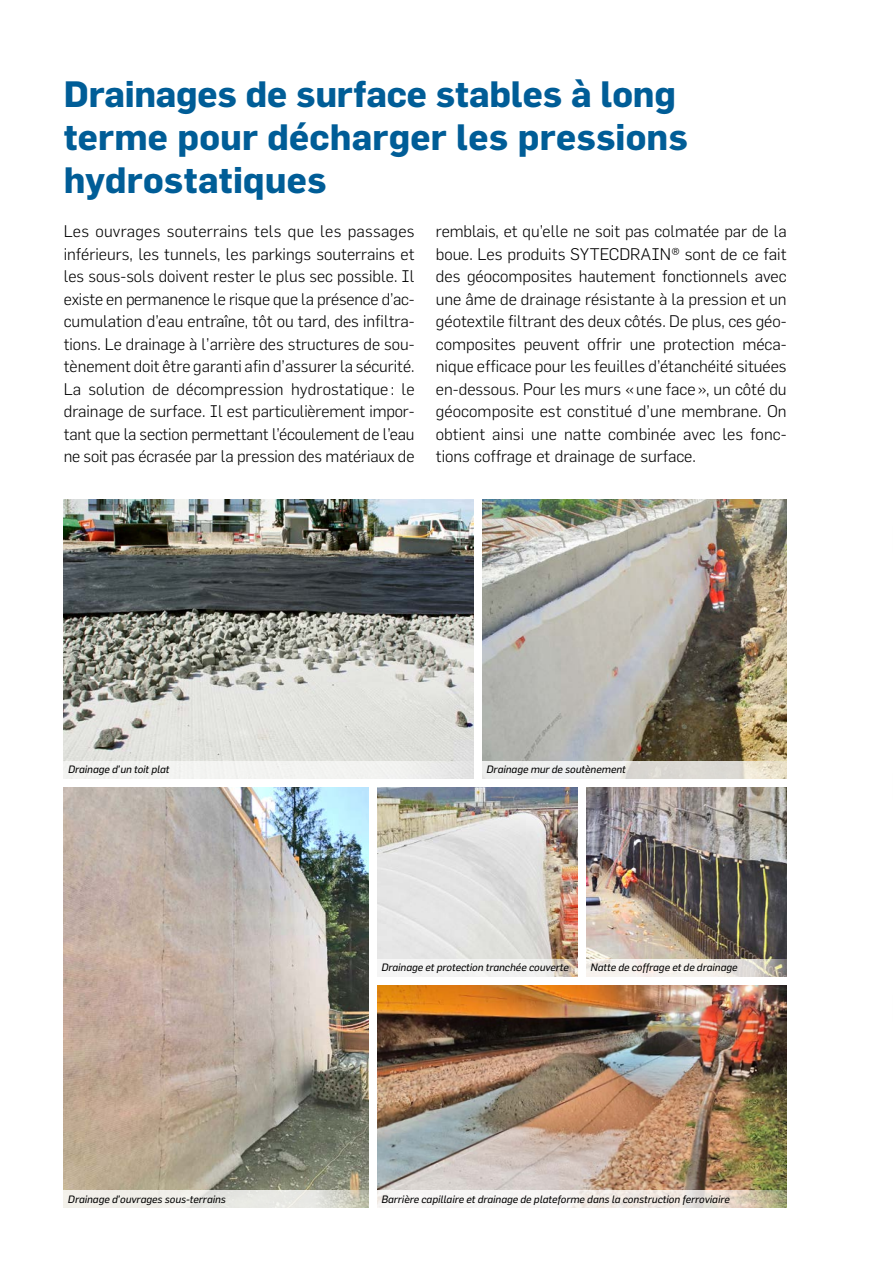
<style>
.page{position:relative;width:893px;height:1263px;background:#fff}
.page>*{position:absolute;margin:0;border:0;box-sizing:border-box;transform-origin:0 0}
.Headline_28pt_bold_b{font:700 36px/43.2px "Flama";letter-spacing:.005em;color:#005d97}
.Lead_11pt_bold{font:300 16.5px/22.5px "Flama";letter-spacing:-.005em;color:#000;text-align:justify}
.Legende_7pt_kursiv{font:italic 10.5px "Flama Basic";color:#000}
</style>
<div class="page">
<img style="left:64px;top:499px;width:409px;height:262px">
<img style="left:482px;top:499px;width:305px;height:262px">
<img style="left:64px;top:787px;width:305px;height:403px">
<img style="left:377px;top:787px;width:201px;height:172px">
<img style="left:377px;top:985px;width:410px;height:205px">
<img style="left:586px;top:787px;width:201px;height:172px">
<div style="left:63px;top:761px;width:413px;height:18px;background:#f2f3f1"></div>
<svg style="left:482px;top:761px;width:305px;height:18px"></svg>
<svg style="left:377px;top:959px;width:201px;height:18px;fill:#f3f3f3"></svg>
<svg style="left:377px;top:1190px;width:410px;height:18px"></svg>
<svg style="left:63px;top:1190px;width:306px;height:18px;background:#e7e6e0"></svg>
<svg style="left:586px;top:959px;width:201px;height:18px;fill:#f4f0eb"></svg>
<p class="Headline_28pt_bold_b" style="left:64px;top:71px;width:626px">Drainages de surface stables à long terme pour décharger les pressions hydrostatiques</p>
<p class="Lead_11pt_bold" style="left:64px;top:220px;width:352px">Les ouvrages souterrains tels que les passages inférieurs, les tunnels, les parkings souterrains et les sous-sols doivent rester le plus sec possible. Il existe en permanence le risque que la présence d’ac&shy;cumulation d’eau entraîne, tôt ou tard, des infiltra&shy;tions. Le drainage à l’arrière des structures de sou&shy;tènement doit être garanti afin d’assurer la sécurité.<br>La solution de décompression hydrostatique : le drainage de surface. Il est particulièrement impor&shy;tant que la section permettant l’écoulement de l’eau ne soit pas écrasée par la pression des matériaux de</p>
<p class="Lead_11pt_bold" style="left:436px;top:220px;width:352px">remblais, et qu’elle ne soit pas colmatée par de la boue. Les produits SYTECDRAIN® sont de ce fait des géocomposites hautement fonctionnels avec une âme de drainage résistante à la pression et un géotextile filtrant des deux côtés. De plus, ces géo&shy;composites peuvent offrir une protection méca&shy;nique efficace pour les feuilles d’étanchéité situées en-dessous. Pour les murs «une face», un côté du géocomposite est constitué d’une membrane. On obtient ainsi une natte combinée avec les fonc&shy;tions coffrage et drainage de surface.</p>
<p class="Legende_7pt_kursiv" style="left:68px;top:763px;width:103px">Drainage d’un toit plat</p>
<p class="Legende_7pt_kursiv" style="left:487px;top:763px;width:141px">Drainage mur de soutènement</p>
<p class="Legende_7pt_kursiv" style="left:381px;top:961px;width:189px">Drainage et protection tranchée couverte</p>
<p class="Legende_7pt_kursiv" style="left:590px;top:961px;width:149px">Natte de coffrage et de drainage</p>
<p class="Legende_7pt_kursiv" style="left:68px;top:1192px;width:159px">Drainage d’ouvrages sous-terrains</p>
<p class="Legende_7pt_kursiv" style="left:381px;top:1192px;width:350px">Barrière capillaire et drainage de plateforme dans la construction ferroviaire</p>
</div>
